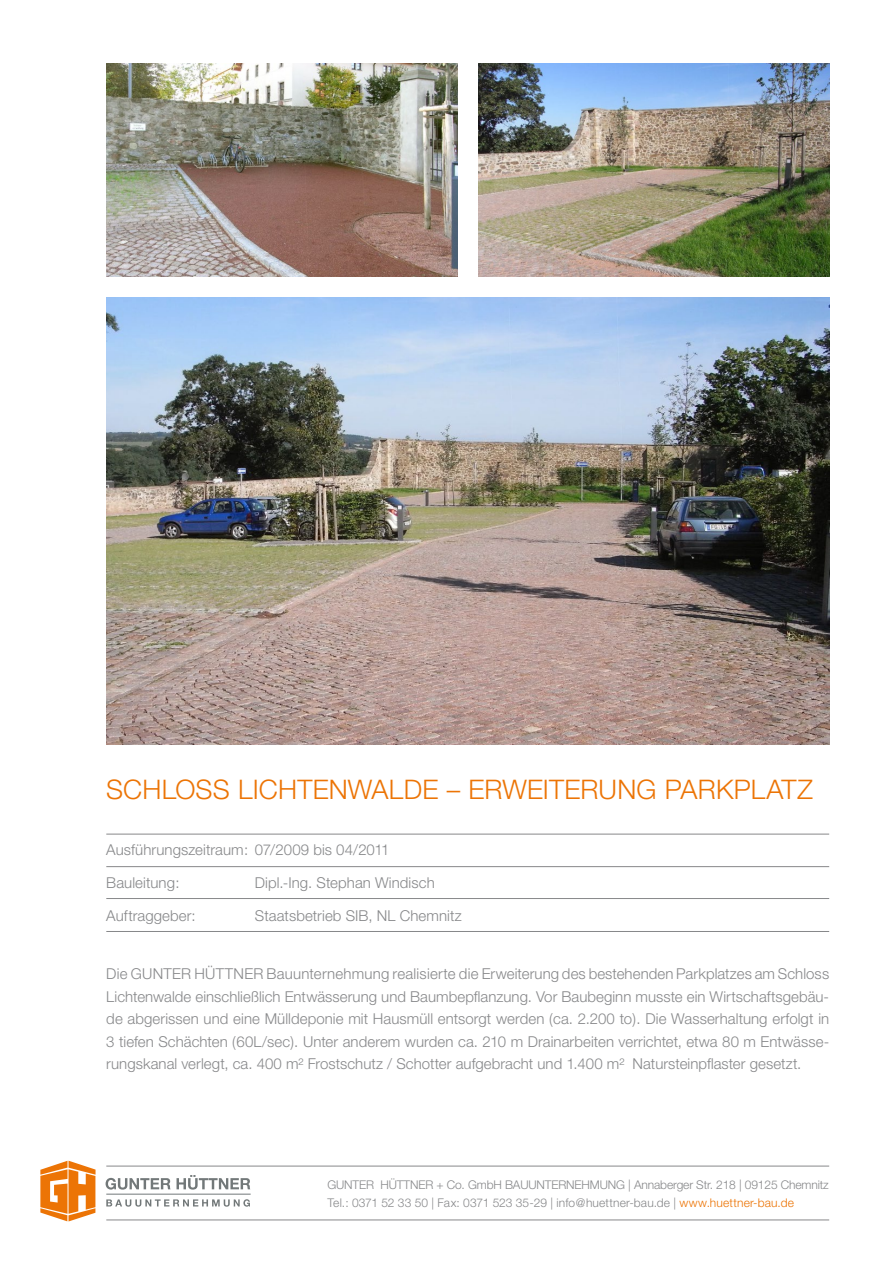
<style>
.page{position:relative;width:893px;height:1263px;background:#fff}
.page>*{position:absolute;margin:0;border:0;box-sizing:border-box;transform-origin:0 0}
.t1{font:300 27px "Helvetica Neue";letter-spacing:.01em;color:#ec7405}
.t2{font:300 15px/22.5px "Helvetica Neue";letter-spacing:.005em;color:#87888a;text-align:justify}
.t3{font:300 12px/18px "Helvetica Neue";letter-spacing:-.01em;color:#87888a}
.s1{color:#ec7405}
</style>
<div class="page">
<img style="left:106px;top:64px;width:351px;height:212px">
<img style="left:106px;top:298px;width:723px;height:446px">
<img style="left:478px;top:64px;width:351px;height:212px">
<svg style="left:106px;top:1178px;width:64px;height:11px"></svg>
<svg style="left:177px;top:1175px;width:73px;height:14px"></svg>
<svg style="left:106px;top:1199px;width:144px;height:8px"></svg>
<hr style="left:106px;top:1194px;width:145px;height:1px;background:#727879">
<svg style="left:40px;top:1161px;width:56px;height:60px"></svg>
<hr style="left:106px;top:1166px;width:723px;height:1px;background:#87888a">
<hr style="left:106px;top:1220px;width:723px;height:1px;background:#87888a">
<hr style="left:106px;top:866px;width:723px;height:1px;background:#87888a">
<hr style="left:106px;top:834px;width:723px;height:1px;background:#87888a">
<hr style="left:106px;top:898px;width:723px;height:1px;background:#87888a">
<hr style="left:106px;top:931px;width:723px;height:1px;background:#87888a">
<h1 class="t1" style="left:106px;top:773px;width:708px">Sch loss Lichtenwalde – Erweiterung Parkplatz</h1>
<p class="t2" style="left:106px;top:838px;width:285px">Ausführungszeitraum: 07/2009 bis 04/2011</p>
<p class="t2" style="left:106px;top:871px;width:117px">Bauleitung: D</p>
<p class="t2" style="left:265px;top:871px;width:171px">ipl.-Ing. Stephan Windisch</p>
<p class="t2" style="left:106px;top:904px;width:91px">Auftraggeber:</p>
<p class="t2" style="left:255px;top:904px;width:208px">Staatsbetrieb SIB, NL Chemnitz</p>
<p class="t2" style="left:106px;top:962px;width:57px">Die GUNTER</p>
<p class="t2" style="left:194px;top:962px;width:22px">HÜTTNER</p>
<p class="t2" style="left:106px;top:962px;width:724px;text-indent:160px">Bauunternehmung realisierte die Erweiterung des bestehenden Parkplatzes am Schloss Lichtenwalde einschließlich Entwässerung und Baumbepflanzung. Vor Baubeginn musste ein Wirtschaftsgebäu&shy;de abgerissen und eine Mülldeponie mit Hausmüll entsorgt werden (ca. 2.200 to). Die Wasserhaltung erfolgt in 3 tiefen Schächten (60L/sec). Unter anderem wurden ca. 210 m Drainarbeiten verrichtet, etwa 80 m Entwässe&shy;rungskanal verlegt, ca. 400 m² Frostschutz / Schotter aufgebracht und 1.400 m² Natursteinpflaster gesetzt.</p>
<p class="t3" style="left:327px;top:1175px;width:503px">GUnter Hüttner + Co. GmbH BAuu nterneh mung | Annaberger Str. 218 | 09125 Chemnitz<br>Tel.: 0371 52 33 50 | Fax: 0371 523 35-29 | info@huettner-bau.de | <span class="s1">www.huettner-bau.de</span></p>
</div>
